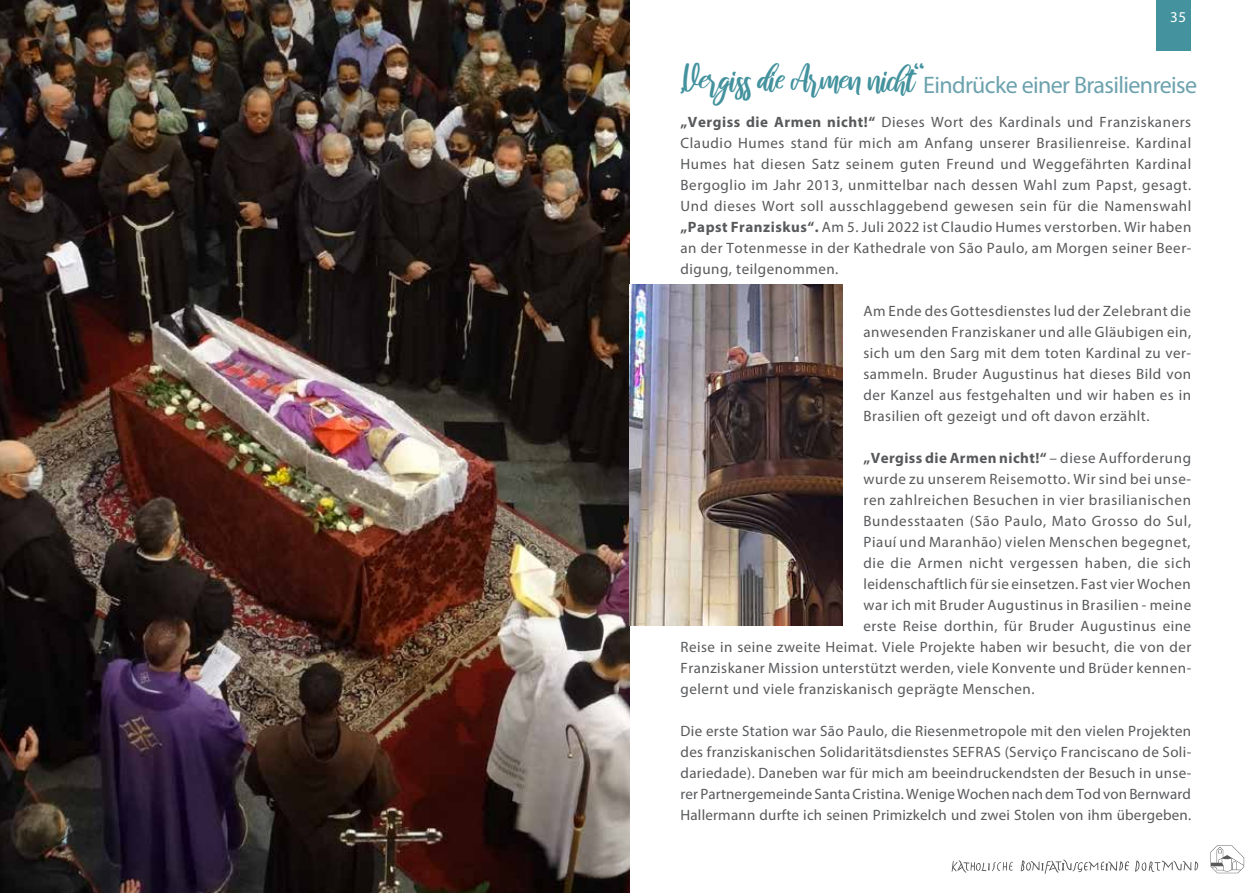
<style>
.page{position:relative;width:1259px;height:893px;background:#fff}
.page>*{position:absolute;margin:0;border:0;box-sizing:border-box;transform-origin:0 0}
.t1{font:24px "Myriad Pro";letter-spacing:-.025em;color:#6ca2ae}
.t2{font:15px/21px "Myriad Pro";letter-spacing:.035em;color:#58595b;text-align:justify}
.t3{font:700 15px "Myriad Pro";letter-spacing:.03em;color:#58595b}
.t4{font:15px "Myriad Pro";color:#fff}
.s1{font-family:"raustila";font-size:36px;color:#43929e}
.s2{font-weight:700}
.s3{font-weight:400}
</style>
<div class="page">
<div style="left:1157px;top:0;width:34px;height:51px;background:#43929e"></div>
<svg style="left:1210px;top:845px;width:34px;height:28px"></svg>
<svg style="left:951px;top:859px;width:247px;height:15px"></svg>
<img style="left:0;top:0;width:629px;height:893px">
<img style="left:629px;top:285px;width:213px;height:340px">
<p class="t4" style="left:1170px;top:8px;width:18px">35</p>
<h1 class="t1" style="left:680px;top:70px;width:518px"><span class="s1">„Vergiss die Armen nicht“</span>Eindrücke einer Brasilienreise</h1>
<p class="t2" style="left:680px;top:111px;width:512px"><span class="s2">„Vergiss die Armen nicht!“</span> Dieses Wort des Kardinals und Franziskaners Claudio Humes stand für mich am Anfang unserer Brasilienreise. Kardinal Humes hat diesen Satz seinem guten Freund und Weggefährten Kardinal Bergoglio im Jahr 2013, unmittelbar nach dessen Wahl zum Papst, gesagt.<br>Und dieses Wort soll ausschlaggebend gewesen sein für die Namenswahl <span class="s2">„Papst Franziskus“.</span> Am 5. Juli 2022 ist Claudio Humes verstorben. Wir haben an der Totenmesse in der Kathedrale von São Paulo, am Morgen seiner Beer&shy;digung, teilgenommen.</p>
<p class="t2" style="left:863px;top:300px;width:329px">Am Ende des Gottesdienstes lud der Zelebrant die anwesenden Franziskaner und alle Gläubigen ein, sich um den Sarg mit dem toten Kardinal zu ver&shy;sammeln. Bruder Augustinus hat dieses Bild von der Kanzel aus festgehalten und wir haben es in Brasilien oft gezeigt und oft davon erzählt.</p>
<p class="t3" style="left:863px;top:448px;width:329px">„Vergiss die Armen nicht!“ <span class="s3">– diese Aufforderung</span></p>
<p class="t2" style="left:863px;top:468px;width:329px">wurde zu unserem Reisemotto. Wir sind bei unse-</p>
<p class="t2" style="left:863px;top:489px;width:329px">ren zahlreichen Besuchen in vier brasilianischen</p>
<p class="t2" style="left:863px;top:510px;width:329px">Bundesstaaten (São Paulo, Mato Grosso do Sul,</p>
<p class="t2" style="left:863px;top:531px;width:329px">Piauí und Maranhão) vielen Menschen begegnet,</p>
<p class="t2" style="left:863px;top:552px;width:329px">die die Armen nicht vergessen haben, die sich</p>
<p class="t2" style="left:863px;top:573px;width:329px">leidenschaftlich für sie einsetzen. Fast vier Wochen</p>
<p class="t2" style="left:863px;top:594px;width:329px">war ich mit Bruder Augustinus in Brasilien - meine</p>
<p class="t2" style="left:863px;top:615px;width:329px">erste Reise dorthin, für Bruder Augustinus eine</p>
<p class="t2" style="left:680px;top:636px;width:512px">Reise in seine zweite Heimat. Viele Projekte haben wir besucht, die von der</p>
<p class="t2" style="left:680px;top:657px;width:512px">Franziskaner Mission unterstützt werden, viele Konvente und Brüder kennen-</p>
<p class="t2" style="left:680px;top:678px;width:355px">gelernt und viele franziskanisch geprägte Menschen.</p>
<p class="t2" style="left:680px;top:720px;width:512px">Die erste Station war São Paulo, die Riesenmetropole mit den vielen Projekten des franziskanischen Solidaritätsdienstes SEFRAS (Serviço Franciscano de Soli&shy;dariedade). Daneben war für mich am beeindruckendsten der Besuch in unse&shy;rer Partnergemeinde Santa Cristina. Wenige Wochen nach dem Tod von Bernward Hallermann durfte ich seinen Primizkelch und zwei Stolen von ihm übergeben.</p>
</div>
